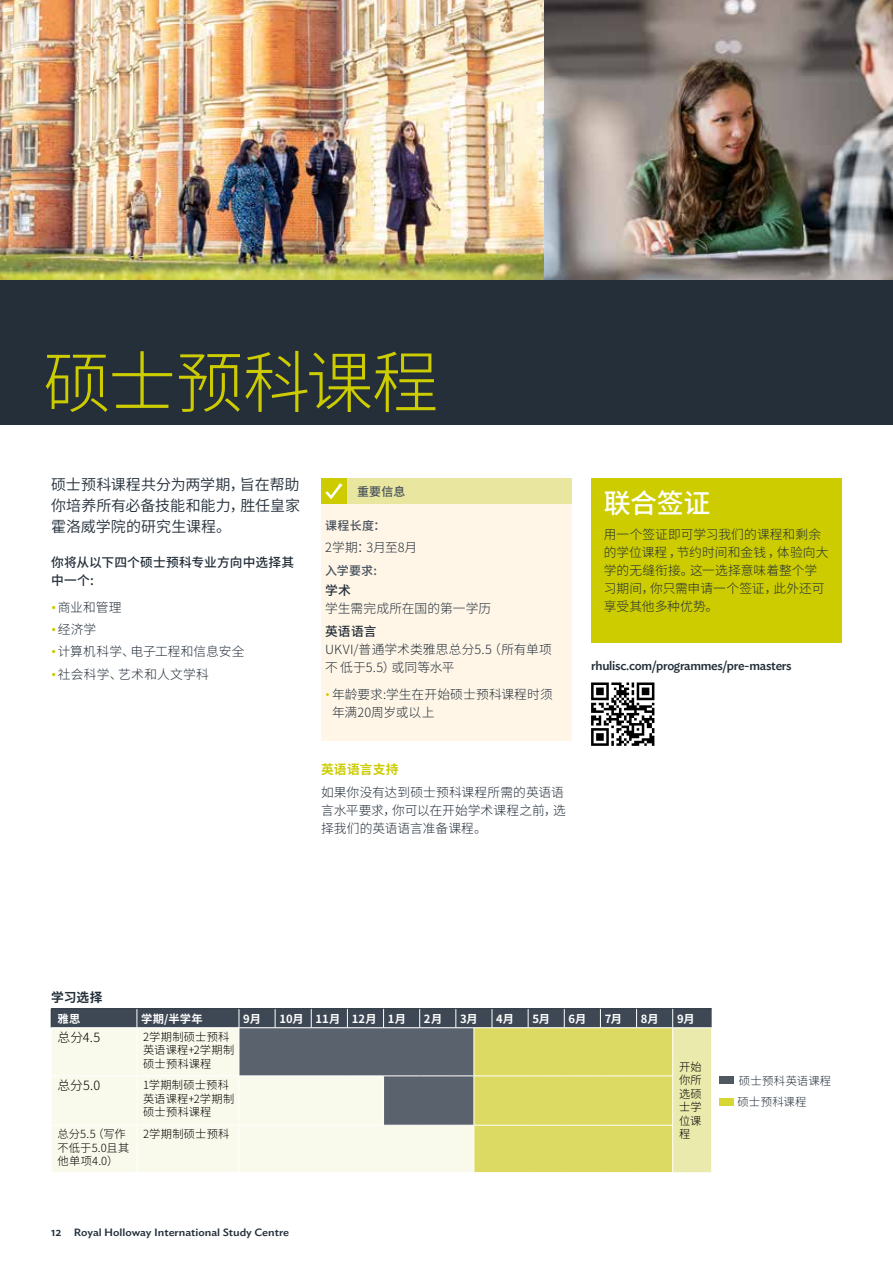
<style>
.page{position:relative;width:893px;height:1263px;background:#fff}
.page>*{position:absolute;margin:0;border:0;box-sizing:border-box;transform-origin:0 0}
.t1{font:300 67.5px "Source Han Sans CN";letter-spacing:-.025em;color:#cdcc00}
.t2{font:500 27px "Source Han Sans CN";color:#fff}
.t3{font:15px/21px "Source Han Sans CN";color:#242f3a;text-align:justify}
.t4{font:300 12.75px/18px "Source Han Sans CN";letter-spacing:.005em;color:#242f3a}
.t5{font:500 12.75px "Ideal Sans";letter-spacing:-.02em;color:#242f3a}
.t6{font:500 12.75px/18px "Source Han Sans CN";letter-spacing:.005em;color:#242f3a}
.t7{font:300 12.75px "Source Han Sans CN";color:#000}
.t8{font:300 12.75px "Source Han Sans CN";letter-spacing:-.015em;color:#242f3a}
.t9{font:700 12.75px "Source Han Sans CN";letter-spacing:.015em;color:#cdcc00}
.t10{font:700 12.75px "Source Han Sans CN";color:#242f3a}
.t11{font:500 12px "Source Han Sans CN";letter-spacing:.015em;color:#47515d}
.t12{font:300 11.4px/21px "Source Han Sans CN";letter-spacing:.01em;color:#242f3a}
.t13{font:300 11.25px/13.5px "Source Han Sans CN";letter-spacing:.015em;color:#000}
.t14{font:700 11.25px "Source Han Sans CN";letter-spacing:.005em;color:#fff}
.t15{font:500 10.5px "Ideal Sans";color:#242f3a;scale:1.11 1}
.s1{font-family:"Ideal Sans";color:#cdcc00}
.s2{font-family:"Ideal Sans";font-weight:200;color:#cdcc00}
.s3{font-size:12px}
</style>
<div class="page">
<img style="left:544px;top:0;width:349px;height:281px">
<img style="left:0;top:0;width:544px;height:281px">
<div style="left:0;top:281px;width:893px;height:144px;background:#242f3a"></div>
<div style="left:321px;top:478px;width:251px;height:263px;background:#fff6e7"></div>
<div style="left:321px;top:478px;width:251px;height:26px;background:#e9e79f"></div>
<div style="left:321px;top:478px;width:26px;height:26px;background:#cdcc00"></div>
<svg style="left:325px;top:483px;width:18px;height:16px"></svg>
<div style="left:719px;top:1076px;width:14px;height:8px;background:#4f5861"></div>
<div style="left:719px;top:1098px;width:14px;height:7px;background:#d7d633"></div>
<svg style="left:51px;top:1008px;width:661px;height:165px;background:#c5c7a2"></svg>
<hr style="left:492px;top:1172px;width:36px;height:1px;background:#fff">
<hr style="left:528px;top:1172px;width:36px;height:1px;background:#fff">
<hr style="left:564px;top:1172px;width:36px;height:1px;background:#fff">
<hr style="left:600px;top:1172px;width:37px;height:1px;background:#fff">
<hr style="left:637px;top:1172px;width:36px;height:1px;background:#fff">
<div style="left:591px;top:478px;width:251px;height:165px;background:#cdcc00"></div>
<svg style="left:591px;top:682px;width:63px;height:64px"></svg>
<h1 class="t1" style="left:43px;top:344px;width:397px">硕士预科课程</h1>
<p class="t3" style="left:51px;top:475px;width:251px">硕士预科课程共分为两学期，旨在帮助你培养所有必备技能和能力，胜任皇家霍洛威学院的研究生课程。</p>
<p class="t6" style="left:51px;top:554px;width:245px">你将从以下四个硕士预科专业方向中选择其中一个:</p>
<p class="t4" style="left:51px;top:598px;width:72px"><span class="s1">•</span>商业和管理</p>
<p class="t4" style="left:51px;top:621px;width:47px"><span class="s1">•</span>经济学</p>
<p class="t4" style="left:51px;top:643px;width:195px"><span class="s1">•</span>计算机科学、电子工程和信息安全</p>
<p class="t4" style="left:51px;top:665px;width:159px"><span class="s1">•</span>社会科学、艺术和人文学科</p>
<p class="t11" style="left:357px;top:485px;width:50px">重要信息</p>
<p class="t11" style="left:325px;top:518px;width:62px">课程长度：</p>
<p class="t8" style="left:325px;top:540px;width:93px">2学期：3月至8月</p>
<p class="t11" style="left:325px;top:564px;width:53px">入学要求:</p>
<p class="t6" style="left:325px;top:581px;width:27px">学术</p>
<p class="t4" style="left:325px;top:599px;width:167px">学生需完成所在国的第一学历</p>
<p class="t6" style="left:325px;top:623px;width:53px">英语语言</p>
<p class="t4" style="left:325px;top:641px;width:228px">UKVI/普通学术类雅思总分5.5（所有单项不 低于5.5）或同等水平</p>
<p class="t4" style="left:332px;top:685px;width:222px;text-indent:-7px"><span class="s2">•</span>年龄要求:学生在开始硕士预科课程时须年满20周岁或以上</p>
<p class="t9" style="left:321px;top:762px;width:79px">英语语言支持</p>
<p class="t4" style="left:321px;top:783px;width:246px">如果你没有达到硕士预科课程所需的英语语言水平要求，你可以在开始学术课程之前，选择我们的英语语言准备课程。</p>
<h2 class="t2" style="left:604px;top:488px;width:108px">联合签证</h2>
<p class="t4" style="left:604px;top:526px;width:226px">用一个签证即可学习我们的课程和剩余的学位课程 ，节约时间和金钱 ，体验向大学的无缝衔接。这一选择意味着整个学习期间，你只需申请一个签证，此外还可享受其他多种优势。</p>
<p class="t5" style="left:591px;top:655px;width:202px">rhulisc.com/programmes/pre-masters</p>
<p class="t10" style="left:51px;top:990px;width:53px">学习选择</p>
<p class="t14" style="left:58px;top:1012px;width:24px">雅思</p>
<p class="t14" style="left:141px;top:1012px;width:63px">学期/半学年</p>
<p class="t14" style="left:243px;top:1012px;width:19px">9月</p>
<p class="t14" style="left:279px;top:1012px;width:128px">10月 11月 12月 1月</p>
<p class="t14" style="left:424px;top:1012px;width:20px">2月</p>
<p class="t14" style="left:460px;top:1012px;width:19px">3月</p>
<p class="t14" style="left:496px;top:1012px;width:19px">4月</p>
<p class="t14" style="left:532px;top:1012px;width:19px">5月</p>
<p class="t14" style="left:569px;top:1012px;width:19px">6月</p>
<p class="t14" style="left:605px;top:1012px;width:19px">7月</p>
<p class="t14" style="left:641px;top:1012px;width:19px">8月</p>
<p class="t14" style="left:677px;top:1012px;width:19px">9月</p>
<p class="t7" style="left:58px;top:1030px;width:44px">总分4.5</p>
<p class="t13" style="left:143px;top:1030px;width:92px">2学期制硕士预科英语课程+2学期制硕士预科课程</p>
<p class="t13" style="left:679px;top:1060px;width:24px;text-align:justify">开始你所选硕士学位课程</p>
<p class="t7" style="left:58px;top:1078px;width:44px">总分5.0</p>
<p class="t13" style="left:143px;top:1078px;width:92px">1学期制硕士预科英语课程+2学期制硕士预科课程</p>
<p class="t13" style="left:58px;top:1128px;width:73px">总分5.5（写作不低于5.0且其他单项4.0）</p>
<p class="t13" style="left:143px;top:1128px;width:88px">2学期制硕士预科</p>
<p class="t15" style="left:51px;top:1224px;width:216px"><span class="s3">12</span> Royal Holloway International Study Centre</p>
<p class="t12" style="left:737px;top:1070px;width:95px">硕士预科英语课程硕士预科课程</p>
</div>
